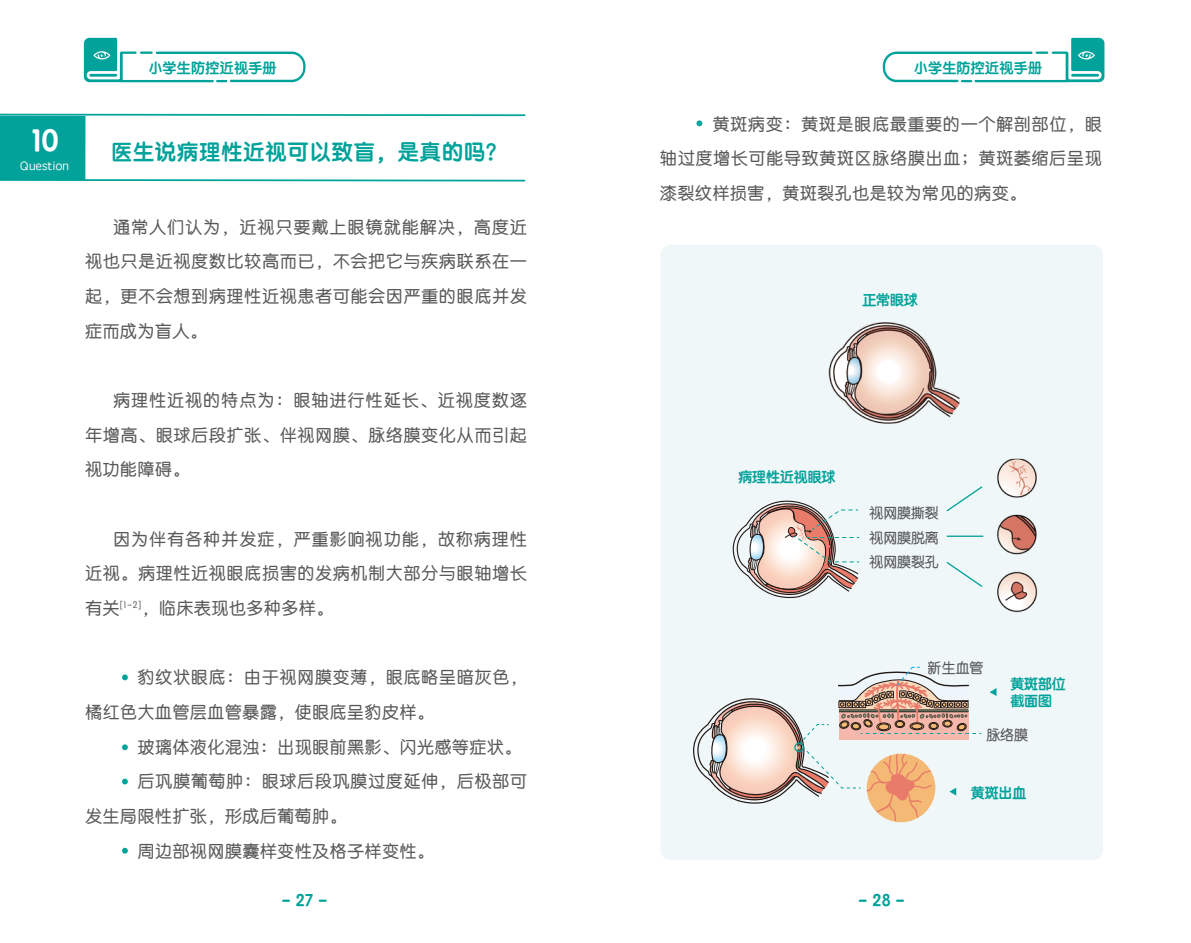
<style>
.page{position:relative;width:1191px;height:943px;background:#fff}
.page>*{position:absolute;margin:0;border:0;box-sizing:border-box;transform-origin:0 0}
.t1{font:31.68px "ST Yuanti SC Bold";color:#fff}
.t2{font:21px "ST Yuanti SC Bold";letter-spacing:.05em;color:#00a29a}
.t3{font:17.5px "ST Yuanti SC Bold";color:#00a29a}
.t4{font:16.62px/34.6px "ST Yuanti SC Regular";letter-spacing:.065em;color:#595757;text-align:justify}
.t5{font:14px/24.2px "ST Yuanti SC Regular";color:#595757;text-align:justify}
.t6{font:14px/17.2px "ST Yuanti SC Bold";color:#00a29a}
.t7{font:14px "ST Yuanti SC Bold";letter-spacing:.02em;color:#00a29a}
.t8{font:12.25px "ST Yuanti SC Regular";color:#fff}
</style>
<div class="page">
<div style="left:0;top:116px;width:85px;height:64px;background:#00a29a"></div>
<svg style="left:0;top:113px;width:526px;height:4px"></svg>
<svg style="left:0;top:178px;width:526px;height:4px"></svg>
<svg style="left:122px;top:674px;width:6px;height:6px"></svg>
<svg style="left:122px;top:744px;width:6px;height:6px"></svg>
<svg style="left:122px;top:778px;width:6px;height:6px"></svg>
<svg style="left:122px;top:847px;width:6px;height:6px"></svg>
<svg style="left:696px;top:120px;width:6px;height:6px"></svg>
<div style="left:660px;top:245px;width:443px;height:615px;background:#f0f7f8;border-radius:10px"></div>
<img style="left:828px;top:322px;width:132px;height:102px">
<img style="left:997px;top:514px;width:41px;height:99px">
<img style="left:997px;top:459px;width:40px;height:39px">
<svg style="left:732px;top:500px;width:127px;height:98px"></svg>
<svg style="left:946px;top:486px;width:37px;height:26px"></svg>
<svg style="left:946px;top:562px;width:37px;height:25px"></svg>
<hr style="left:947px;top:535px;width:36px;height:2px;background:#00a29a">
<svg style="left:693px;top:666px;width:288px;height:155px"></svg>
<svg style="left:989px;top:688px;width:7px;height:8px"></svg>
<svg style="left:84px;top:38px;width:51px;height:44px"></svg>
<svg style="left:141px;top:52px;width:164px;height:30px"></svg>
<hr style="left:122px;top:80px;width:91px;height:2px;background:#00a29a">
<svg style="left:882px;top:38px;width:222px;height:44px"></svg>
<hr style="left:975px;top:80px;width:91px;height:2px;background:#00a29a">
<p class="t7" style="left:148px;top:58px;width:130px">小学生防控近视手册</p>
<p class="t7" style="left:913px;top:58px;width:130px">小学生防控近视手册</p>
<h1 class="t1" style="left:31px;top:118px;width:30px">10</h1>
<p class="t2" style="left:111px;top:135px;width:397px">医生说病理性近视可以致盲，是真的吗？</p>
<p class="t8" style="left:20px;top:157px;width:50px">Question</p>
<p class="t4" style="left:85px;top:208px;width:443px;text-indent:28px">通常人们认为，近视只要戴上眼镜就能解决，高度近视也只是近视度数比较高而已，不会把它与疾病联系在一起，更不会想到病理性近视患者可能会因严重的眼底并发症而成为盲人。</p>
<p class="t4" style="left:85px;top:382px;width:443px;text-indent:28px">病理性近视的特点为：眼轴进行性延长、近视度数逐年增高、眼球后段扩张、伴视网膜、脉络膜变化从而引起视功能障碍。</p>
<p class="t4" style="left:85px;top:520px;width:443px;text-indent:28px">因为伴有各种并发症，严重影响视功能，故称病理性近视。病理性近视眼底损害的发病机制大部分与眼轴增长有关<sup>[1-2]</sup>，临床表现也多种多样。</p>
<p class="t4" style="left:85px;top:659px;width:443px;text-indent:53px">豹纹状眼底：由于视网膜变薄，眼底略呈暗灰色，橘红色大血管层血管暴露，使眼底呈豹皮样。</p>
<p class="t4" style="left:138px;top:728px;width:385px">玻璃体液化混浊：出现眼前黑影、闪光感等症状。</p>
<p class="t4" style="left:138px;top:763px;width:390px">后巩膜葡萄肿：眼球后段巩膜过度延伸，后极部可</p>
<p class="t4" style="left:85px;top:797px;width:263px">发生局限性扩张，形成后葡萄肿。</p>
<p class="t4" style="left:138px;top:832px;width:297px">周边部视网膜囊样变性及格子样变性。</p>
<p class="t4" style="left:660px;top:105px;width:443px;text-indent:53px">黄斑病变：黄斑是眼底最重要的一个解剖部位，眼轴过度增长可能导致黄斑区脉络膜出血；黄斑萎缩后呈现漆裂纹样损害，黄斑裂孔也是较为常见的病变。</p>
<p class="t6" style="left:862px;top:291px;width:57px">正常眼球</p>
<p class="t6" style="left:738px;top:467px;width:98px">病理性近视眼球</p>
<p class="t5" style="left:869px;top:500px;width:71px">视网膜撕裂视网膜脱离视网膜裂孔</p>
<p class="t5" style="left:928px;top:654px;width:57px">新生血管</p>
<p class="t6" style="left:1010px;top:674px;width:57px">黄斑部位截面图</p>
<p class="t5" style="left:986px;top:722px;width:43px">脉络膜</p>
<p class="t6" style="left:970px;top:784px;width:57px">黄斑出血</p>
<p class="t3" style="left:282px;top:887px;width:48px">- 27 -</p>
<p class="t3" style="left:858px;top:887px;width:48px">- 28 -</p>
</div>
